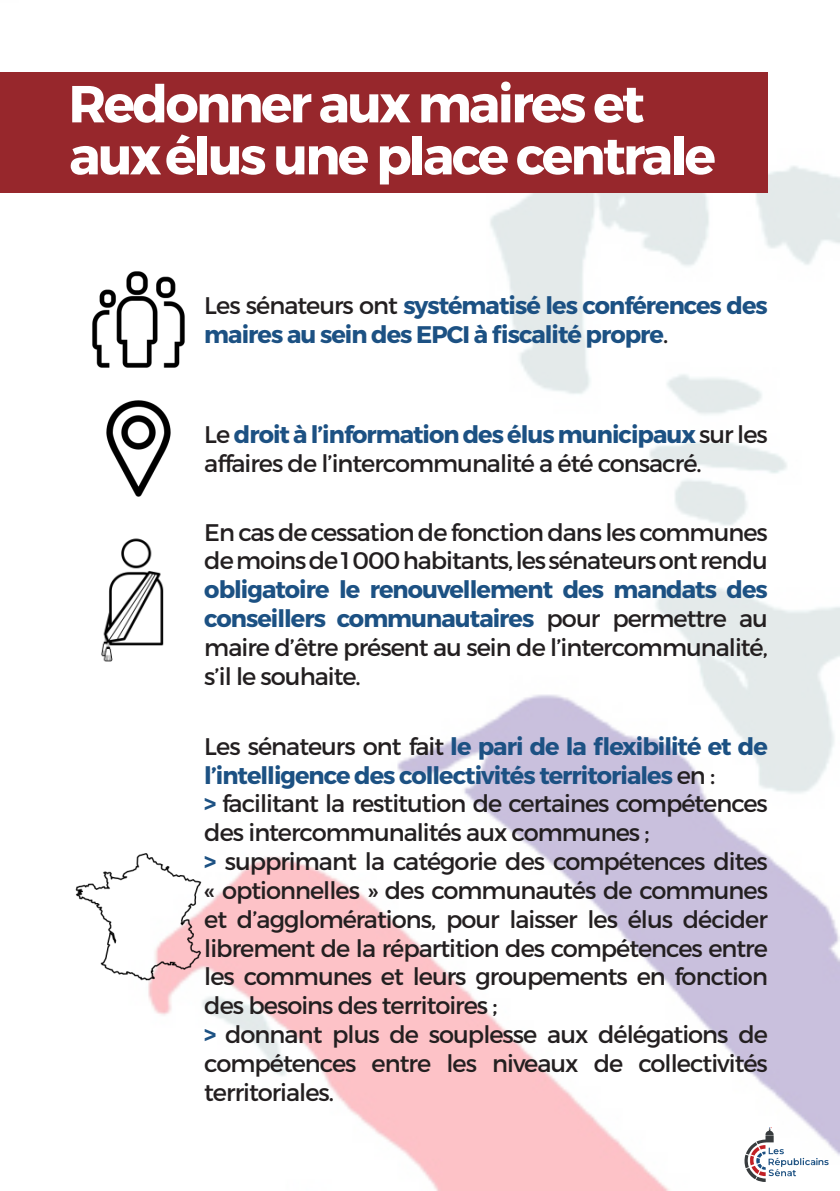
<style>
.page{position:relative;width:840px;height:1191px;background:#fff}
.page>*{position:absolute;margin:0;border:0;box-sizing:border-box;transform-origin:0 0}
.t1{font:700 52px "Montserrat";letter-spacing:-.05em;color:#fff}
.t2{font:24px/28.8px "Montserrat";letter-spacing:-.04em;color:#231f20;text-align:justify}
.t3{font:700 24px/28.8px "Montserrat";letter-spacing:-.04em;color:#1c5183}
.s1{font-weight:400;color:#231f20}
.s2{font-weight:700;color:#1c5183}
</style>
<div class="page">
<img style="left:0;top:72px;width:839px;height:1119px">
<div style="left:0;top:72px;width:767px;height:120px;background:#97272c"></div>
<img style="left:72px;top:534px;width:132px;height:131px">
<img style="left:85px;top:267px;width:106px;height:106px">
<svg style="left:744px;top:1127px;width:84px;height:55px"></svg>
<img style="left:85px;top:395px;width:106px;height:106px">
<img style="left:72px;top:851px;width:132px;height:131px">
<p class="t1" style="left:68px;top:72px;width:577px">Redonner aux maires et</p>
<p class="t1" style="left:69px;top:124px;width:647px">aux élus une place centrale</p>
<p class="t3" style="left:204px;top:292px;width:564px"><span class="s1">Les sénateurs ont</span> systématisé les conférences des maires au sein des EPCI à fiscalité propre<span class="s1">.</span></p>
<p class="t2" style="left:204px;top:420px;width:564px">Le <span class="s2">droit à l’information des élus municipaux</span> sur les affaires de l’intercommunalité a été consacré.</p>
<p class="t2" style="left:204px;top:517px;width:564px">En cas de cessation de fonction dans les communes de moins de 1 000 habitants, les sénateurs ont rendu <span class="s2">obligatoire le renouvellement des mandats des conseillers communautaires</span> pour permettre au maire d’être présent au sein de l’intercommunalité, s’il le souhaite.</p>
<p class="t3" style="left:204px;top:732px;width:564px"><span class="s1">Les sénateurs ont fait</span> le pari de la flexibilité et de l’intelligence des collectivités territoriales <span class="s1">en :</span></p>
<p class="t2" style="left:204px;top:789px;width:564px"><span class="s2">&gt;</span> facilitant la restitution de certaines compétences des intercommunalités aux communes ;</p>
<p class="t2" style="left:204px;top:847px;width:565px"><span class="s2">&gt;</span> supprimant la catégorie des compétences dites « optionnelles » des communautés de communes et d’agglomérations, pour laisser les élus décider librement de la répartition des compétences entre les communes et leurs groupements en fonction des besoins des territoires ;</p>
<p class="t2" style="left:204px;top:1020px;width:564px"><span class="s2">&gt;</span> donnant plus de souplesse aux délégations de compétences entre les niveaux de collectivités territoriales.</p>
</div>
